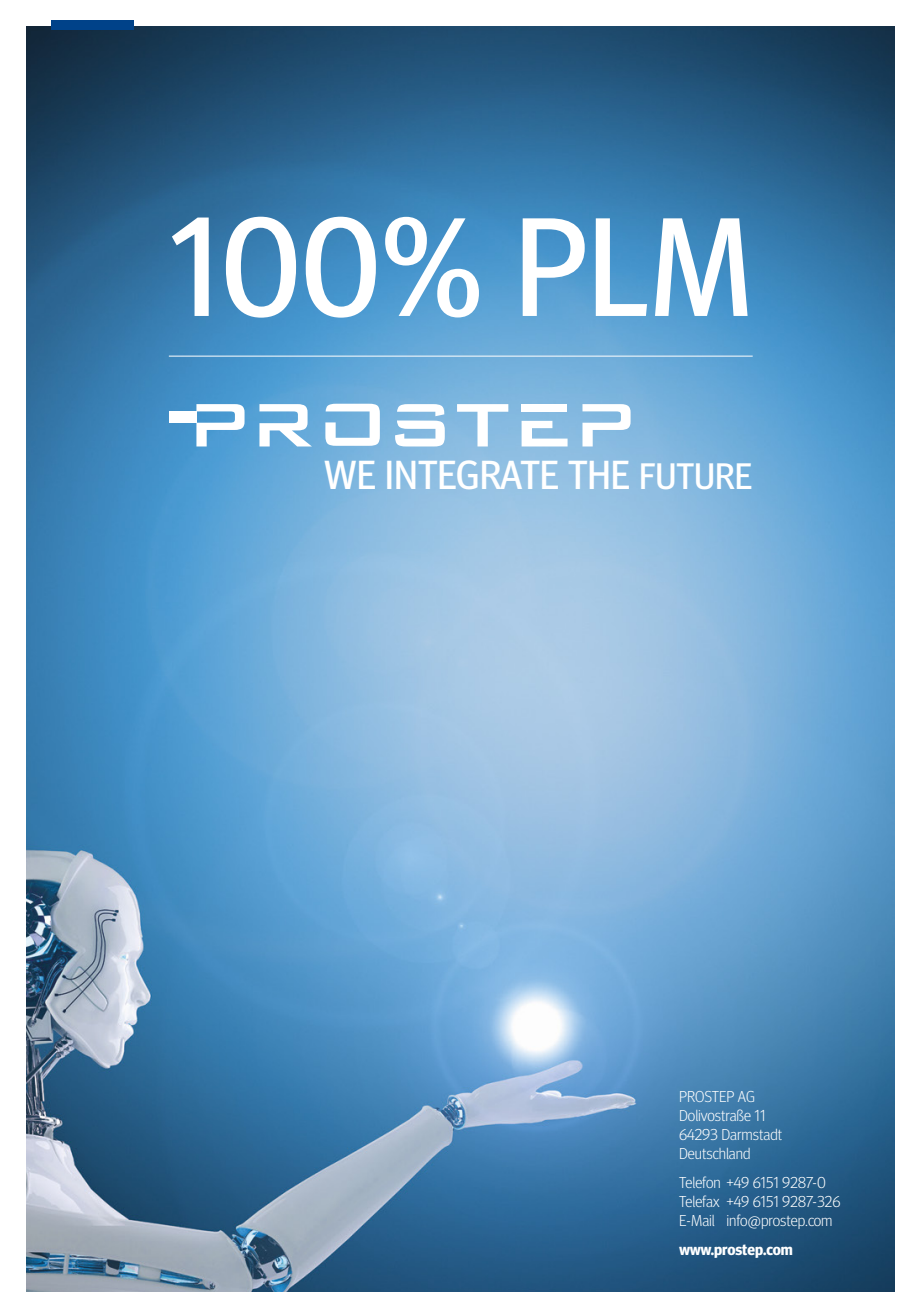
<style>
.page{position:relative;width:918px;height:1315px;background:#fff}
.page>*{position:absolute;margin:0;border:0;box-sizing:border-box;transform-origin:0 0}
.t1{font:140px "Meta Headline OT";color:#fff}
.t2{font:40.6px "Meta Headline OT";color:#fff}
.t3{font:300 15.75px/18.9px "Meta Headline OT";color:#fff}
.t4{font:700 15.75px "Meta Headline OT";letter-spacing:-.005em;color:#fff}
.s1{font-size:36.75px}
</style>
<div class="page">
<img style="left:27px;top:26px;width:868px;height:1265px">
<div style="left:51px;top:20px;width:82px;height:10px;background:#004289"></div>
<svg style="left:325px;top:404px;width:55px;height:42px"></svg>
<svg style="left:196px;top:404px;width:48px;height:42px"></svg>
<svg style="left:259px;top:404px;width:53px;height:42px"></svg>
<svg style="left:395px;top:404px;width:50px;height:42px"></svg>
<svg style="left:457px;top:404px;width:51px;height:42px"></svg>
<svg style="left:582px;top:404px;width:48px;height:42px"></svg>
<div style="left:169px;top:411px;width:27px;height:11px;background:#fff"></div>
<svg style="left:521px;top:421px;width:46px;height:25px"></svg>
<div style="left:521px;top:404px;width:46px;height:8px;background:#fff"></div>
<hr style="left:169px;top:356px;width:583px;height:1px;background:#fff">
<h1 class="t1" style="left:169px;top:183px;width:585px">100% PLM</h1>
<h2 class="t2" style="left:324px;top:450px;width:429px">WE INTEGRATE THE <span class="s1">FUTURE</span></h2>
<p class="t3" style="left:679px;top:1086px;width:105px">PROSTEP AG<br>Dolivostraße 11<br>64293 Darmstadt<br>Deutschland</p>
<p class="t3" style="left:679px;top:1172px;width:163px">Telefon +49 6151 9287-0<br>Telefax +49 6151 9287-326<br>E-Mail info@prostep.com</p>
<p class="t4" style="left:679px;top:1240px;width:115px">www.prostep.com</p>
</div>
